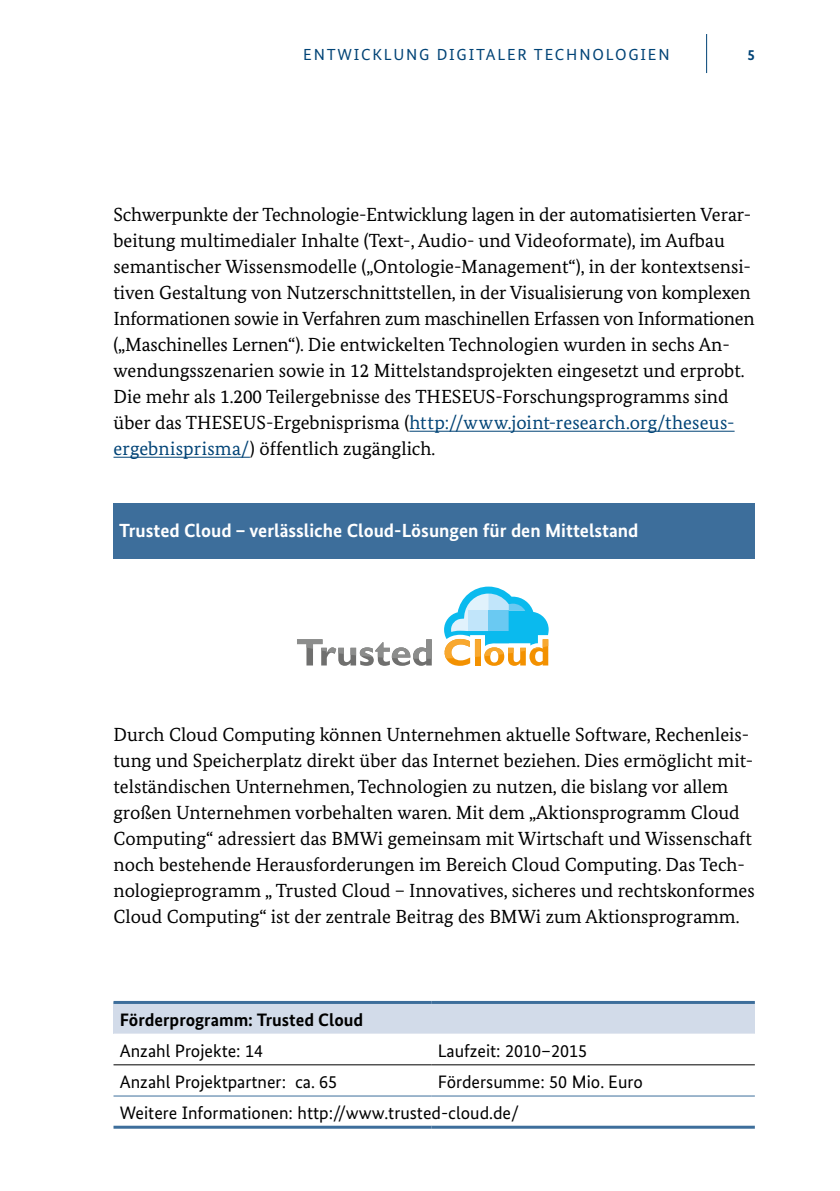
<style>
.page{position:relative;width:840px;height:1191px;background:#fff}
.page>*{position:absolute;margin:0;border:0;box-sizing:border-box;transform-origin:0 0}
.t1{font:19px/26px "Bundes Serif";color:#000}
.t2{font:700 19px "Bundes Sans";color:#fff}
.t3{font:18px "Bundes Sans";color:#000}
.t4{font:700 18px "Bundes Sans";color:#000}
.t5{font:16px "Bundes Sans";letter-spacing:.11em;color:#004376}
.t6{font:700 15px "Bundes Sans";color:#004376}
.s1{color:#004376}
</style>
<div class="page">
<hr style="left:705px;top:34px;width:1px;height:39px;background:#004376">
<div style="left:113px;top:1002px;width:641px;height:31px;background:#d2dbe9"></div>
<svg style="left:113px;top:1033px;width:641px;height:33px"></svg>
<hr style="left:113px;top:1064px;width:318px;height:1px;background:#000">
<hr style="left:431px;top:1064px;width:323px;height:1px;background:#000">
<hr style="left:113px;top:1001px;width:318px;height:3px;background:#3d6e9b">
<hr style="left:431px;top:1001px;width:323px;height:3px;background:#3d6e9b">
<hr style="left:113px;top:1095px;width:318px;height:1px;background:#3d6e9b">
<hr style="left:431px;top:1095px;width:323px;height:1px;background:#3d6e9b">
<hr style="left:113px;top:1125px;width:318px;height:3px;background:#3d6e9b">
<hr style="left:431px;top:1125px;width:323px;height:3px;background:#3d6e9b">
<div style="left:113px;top:503px;width:641px;height:56px;background:#3d6e9b"></div>
<svg style="left:297px;top:639px;width:134px;height:27px"></svg>
<svg style="left:444px;top:586px;width:104px;height:80px"></svg>
<hr style="left:409px;top:431px;width:325px;height:1px;background:#004376">
<hr style="left:113px;top:457px;width:137px;height:1px;background:#004376">
<p class="t5" style="left:303px;top:44px;width:367px">ENTWICKLUNG DIGITALER TECHNOLOGIEN</p>
<p class="t6" style="left:747px;top:45px;width:9px">5</p>
<p class="t1" style="left:113px;top:201px;width:642px">Schwerpunkte der Technologie-Entwicklung lagen in der automatisierten Verar&shy;beitung multimedialer Inhalte (Text-, Audio- und Videoformate), im Aufbau semantischer Wissensmodelle („Ontologie-Management“), in der kontextsensi&shy;tiven Gestaltung von Nutzerschnittstellen, in der Visualisierung von komplexen Informationen sowie in Verfahren zum maschinellen Erfassen von Informationen („Maschinelles Lernen“). Die entwickelten Technologien wurden in sechs An-- wendungsszenarien sowie in 12 Mittelstandsprojekten eingesetzt und erprobt.<br>Die mehr als 1.200 Teilergebnisse des THESEUS-Forschungsprogramms sind über das THESEUS-Ergebnisprisma (<span class="s1">http://www.joint-research.org/theseus&shy;ergebnisprisma/</span>) öffentlich zugänglich.</p>
<h4 class="t2" style="left:119px;top:519px;width:520px">Trusted Cloud – verlässliche Cloud-Lösungen für den Mittelstand</h4>
<p class="t1" style="left:113px;top:721px;width:642px">Durch Cloud Computing können Unternehmen aktuelle Software, Rechenleis&shy;tung und Speicherplatz direkt über das Internet beziehen. Dies ermöglicht mit&shy;telständischen Unternehmen, Technologien zu nutzen, die bislang vor allem großen Unternehmen vorbehalten waren. Mit dem „Aktionsprogramm Cloud Computing“ adressiert das BMWi gemeinsam mit Wirtschaft und Wissenschaft noch bestehende Herausforderungen im Bereich Cloud Computing. Das Tech&shy;nologieprogramm „ Trusted Cloud – Innovatives, sicheres und rechtskonformes Cloud Computing“ ist der zentrale Beitrag des BMWi zum Aktionsprogramm.</p>
<h5 class="t4" style="left:120px;top:1008px;width:245px">Förderprogramm: Trusted Cloud</h5>
<p class="t3" style="left:120px;top:1039px;width:145px">Anzahl Projekte: 14</p>
<p class="t3" style="left:437px;top:1039px;width:151px">Laufzeit: 2010–2015</p>
<p class="t3" style="left:120px;top:1070px;width:219px">Anzahl Projektpartner: ca. 65</p>
<p class="t3" style="left:437px;top:1070px;width:206px">Fördersumme: 50 Mio. Euro</p>
<p class="t3" style="left:120px;top:1102px;width:400px">Weitere Informationen: http://www.trusted-cloud.de/</p>
</div>
